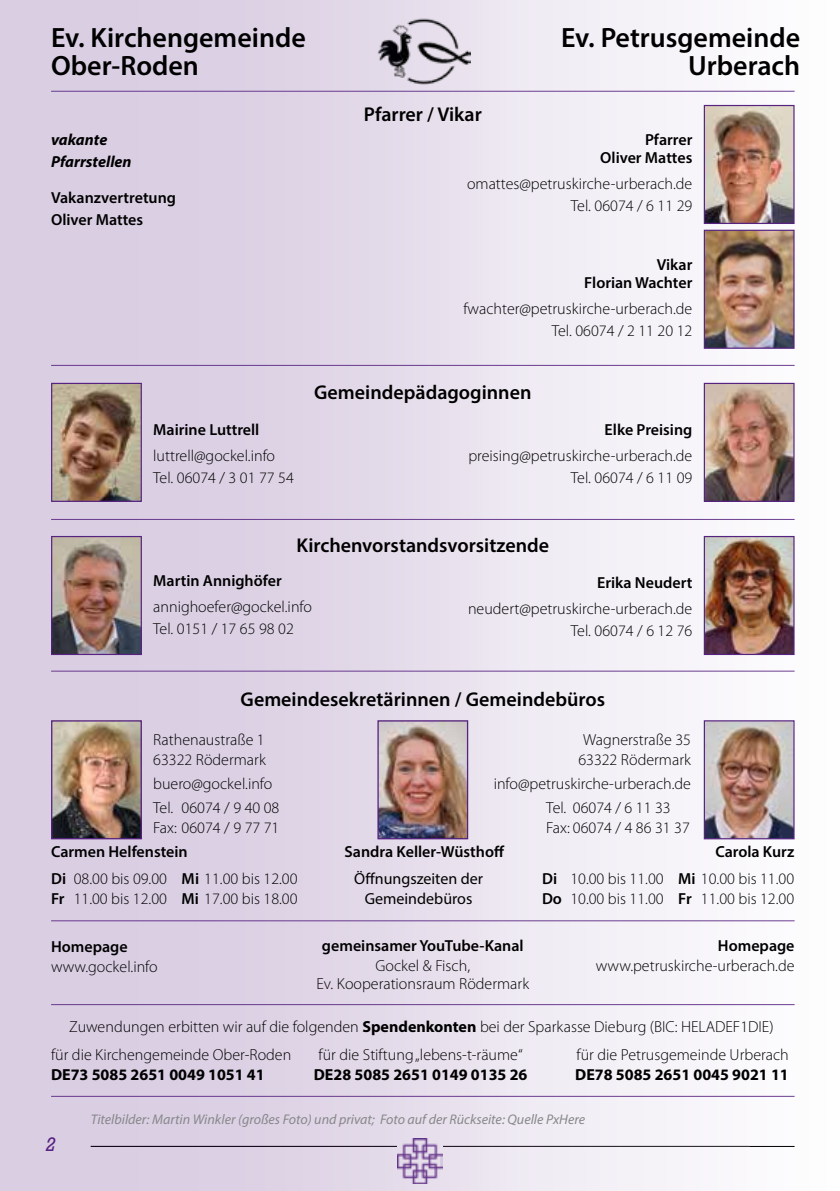
<style>
.page{position:relative;width:840px;height:1191px;background:#fff}
.page>*{position:absolute;margin:0;border:0;box-sizing:border-box;transform-origin:0 0}
.t1{font:600 28px/28px "Myriad Pro";color:#000}
.t2{font:600 20px "Myriad Pro";color:#000}
.t3{font:italic 20px "Rockwell";color:#572381}
.t4{font:300 16px/22px "Myriad Pro";color:#000}
.t5{font:600 16px/18px "Myriad Pro";color:#000;text-align:right}
.t6{font:700 16px "Myriad Pro";color:#000}
.t7{font:16px/20px "Myriad Pro";color:#000;text-align:center}
.t8{font:italic 700 16px/22px "Myriad Pro";color:#000}
.t9{font:italic 14px "Myriad Pro";color:#87888a}
.s1{font-weight:600}
.s2{font-weight:700}
</style>
<div class="page">
<div style="left:0;top:0;width:839px;height:1191px;background:linear-gradient(to right,#d3c5dd,#fcfcfd)"></div>
<img style="left:53px;top:385px;width:87px;height:115px">
<div style="left:51px;top:383px;width:91px;height:119px;border:1px solid #572381"></div>
<img style="left:705px;top:385px;width:87px;height:115px">
<div style="left:703px;top:383px;width:91px;height:119px;border:1px solid #572381"></div>
<img style="left:705px;top:107px;width:87px;height:115px">
<div style="left:703px;top:105px;width:91px;height:119px;border:1px solid #572381"></div>
<img style="left:705px;top:232px;width:87px;height:115px">
<div style="left:703px;top:230px;width:91px;height:119px;border:1px solid #572381"></div>
<img style="left:53px;top:722px;width:87px;height:115px">
<div style="left:51px;top:720px;width:91px;height:119px;border:1px solid #572381"></div>
<img style="left:379px;top:722px;width:87px;height:115px">
<div style="left:377px;top:720px;width:91px;height:119px;border:1px solid #572381"></div>
<img style="left:705px;top:722px;width:87px;height:115px">
<div style="left:703px;top:720px;width:91px;height:119px;border:1px solid #572381"></div>
<img style="left:377px;top:17px;width:93px;height:67px">
<hr style="left:51px;top:365px;width:743px;height:1px;background:#572381">
<hr style="left:51px;top:519px;width:743px;height:1px;background:#572381">
<hr style="left:51px;top:670px;width:743px;height:1px;background:#572381">
<hr style="left:51px;top:91px;width:743px;height:1px;background:#572381">
<hr style="left:51px;top:1004px;width:743px;height:1px;background:#572381">
<img style="left:53px;top:538px;width:87px;height:115px">
<div style="left:51px;top:536px;width:91px;height:119px;border:1px solid #572381"></div>
<img style="left:705px;top:538px;width:87px;height:115px">
<div style="left:703px;top:536px;width:91px;height:119px;border:1px solid #572381"></div>
<hr style="left:748px;top:1146px;width:46px;height:1px;background:#000">
<hr style="left:51px;top:1095px;width:743px;height:1px;background:#572381">
<hr style="left:51px;top:920px;width:743px;height:1px;background:#572381">
<h1 class="t1" style="left:51px;top:22px;width:256px">Ev. Kirchengemeinde<br>Ober-Roden</h1>
<h1 class="t1" style="left:560px;top:22px;width:240px;text-align:right">Ev. Petrusgemeinde<br>Urberach</h1>
<p class="t8" style="left:51px;top:128px;width:82px">vakante<br>Pfarrstellen</p>
<p class="t5" style="left:51px;top:186px;width:126px;line-height:22px;text-align:left">Vakanzvertretung<br>Oliver Mattes</p>
<p class="t5" style="left:153px;top:420px;width:108px">Mairine Luttrell</p>
<p class="t4" style="left:153px;top:444px;width:142px">luttrell@gockel.info<br>Tel. 06074 / 3 01 77 54</p>
<p class="t2" style="left:363px;top:102px;width:119px">Pfarrer / Vikar</p>
<p class="t5" style="left:600px;top:130px;width:94px">Pfarrer<br>Oliver Mattes</p>
<p class="t4" style="left:467px;top:173px;width:227px;text-align:right">omattes@petruskirche-urberach.de<br>Tel. 06074 / 6 11 29</p>
<p class="t5" style="left:584px;top:255px;width:109px">Vikar<br>Florian Wachter</p>
<p class="t4" style="left:463px;top:297px;width:230px;text-align:right">fwachter@petruskirche-urberach.de<br>Tel. 06074 / 2 11 20 12</p>
<p class="t2" style="left:314px;top:380px;width:219px">Gemeindepädagoginnen</p>
<p class="t5" style="left:604px;top:420px;width:89px">Elke Preising</p>
<p class="t4" style="left:468px;top:444px;width:225px;text-align:right">preising@petruskirche-urberach.de<br>Tel. 06074 / 6 11 09</p>
<p class="t2" style="left:296px;top:533px;width:254px">Kirchenvorstandsvorsitzende</p>
<p class="t5" style="left:153px;top:571px;width:130px">Martin Annighöfer</p>
<p class="t4" style="left:153px;top:596px;width:160px">annighoefer@gockel.info<br>Tel. 0151 / 17 65 98 02</p>
<p class="t5" style="left:596px;top:573px;width:97px">Erika Neudert</p>
<p class="t4" style="left:468px;top:597px;width:226px;text-align:right">neudert@petruskirche-urberach.de<br>Tel. 06074 / 6 12 76</p>
<p class="t2" style="left:240px;top:686px;width:366px">Gemeindesekretärinnen / Gemeindebüros</p>
<p class="t4" style="left:578px;top:729px;width:114px;line-height:20px;text-align:center">Wagnerstraße 35<br>63322 Rödermark</p>
<p class="t4" style="left:546px;top:771px;width:146px;line-height:24px;text-indent:-53px">info@petruskirche-urberach.de<br>Tel. 06074 / 6 11 33</p>
<p class="t4" style="left:546px;top:816px;width:145px">Fax: 06074 / 4 86 31 37</p>
<p class="t4" style="left:153px;top:729px;width:114px;line-height:20px">Rathenaustraße 1<br>63322 Rödermark</p>
<p class="t4" style="left:153px;top:771px;width:128px;line-height:24px">buero@gockel.info<br>Tel. 06074 / 9 40 08</p>
<p class="t4" style="left:153px;top:816px;width:128px">Fax: 06074 / 9 77 71</p>
<p class="t5" style="left:51px;top:842px;width:138px">Carmen Helfenstein</p>
<p class="t5" style="left:344px;top:842px;width:161px">Sandra Keller-Wüsthoff</p>
<p class="t5" style="left:715px;top:842px;width:80px">Carola Kurz</p>
<p class="t7" style="left:354px;top:868px;width:130px">Öffnungszeiten der<br>Gemeindebüros</p>
<p class="t4" style="left:51px;top:868px;width:248px;line-height:20px"><span class="s1">Di</span> 08.00 bis 09.00 <span class="s1">Mi</span> 11.00 bis 12.00<br><span class="s1">Fr</span> 11.00 bis 12.00 <span class="s1">Mi</span> 17.00 bis 18.00</p>
<p class="t4" style="left:541px;top:868px;width:253px;line-height:20px"><span class="s1">Di</span> 10.00 bis 11.00 <span class="s1">Mi</span> 10.00 bis 11.00<br><span class="s1">Do</span> 10.00 bis 11.00 <span class="s1">Fr</span> 11.00 bis 12.00</p>
<p class="t5" style="left:51px;top:937px;width:78px">Homepage</p>
<p class="t4" style="left:51px;top:955px;width:108px">www.gockel.info</p>
<p class="t5" style="left:322px;top:935px;width:203px">gemeinsamer YouTube-Kanal</p>
<p class="t4" style="left:316px;top:956px;width:214px;line-height:18px;text-align:center">Gockel &amp; Fisch,<br>Ev. Kooperationsraum Rödermark</p>
<p class="t5" style="left:717px;top:935px;width:78px">Homepage</p>
<p class="t4" style="left:595px;top:954px;width:200px">www.petruskirche-urberach.de</p>
<p class="t4" style="left:69px;top:1012px;width:705px;line-height:28px;text-align:center">Zuwendungen erbitten wir auf die folgenden <span class="s2">Spendenkonten</span> bei der Sparkasse Dieburg (BIC: HELADEF1DIE) für die Stiftung „lebens-t-räume“</p>
<p class="t6" style="left:313px;top:1064px;width:215px">DE28 5085 2651 0149 0135 26</p>
<p class="t4" style="left:51px;top:1043px;width:241px">für die Kirchengemeinde Ober-Roden</p>
<p class="t6" style="left:51px;top:1064px;width:215px">DE73 5085 2651 0049 1051 41</p>
<p class="t4" style="left:576px;top:1043px;width:214px">für die Petrusgemeinde Urberach</p>
<p class="t6" style="left:575px;top:1064px;width:215px">DE78 5085 2651 0045 9021 11</p>
<p class="t9" style="left:91px;top:1110px;width:495px">Titelbilder: Martin Winkler (großes Foto) und privat; Foto auf der Rückseite: Quelle PxHere</p>
<p class="t3" style="left:45px;top:1132px;width:12px">2</p>
</div>
